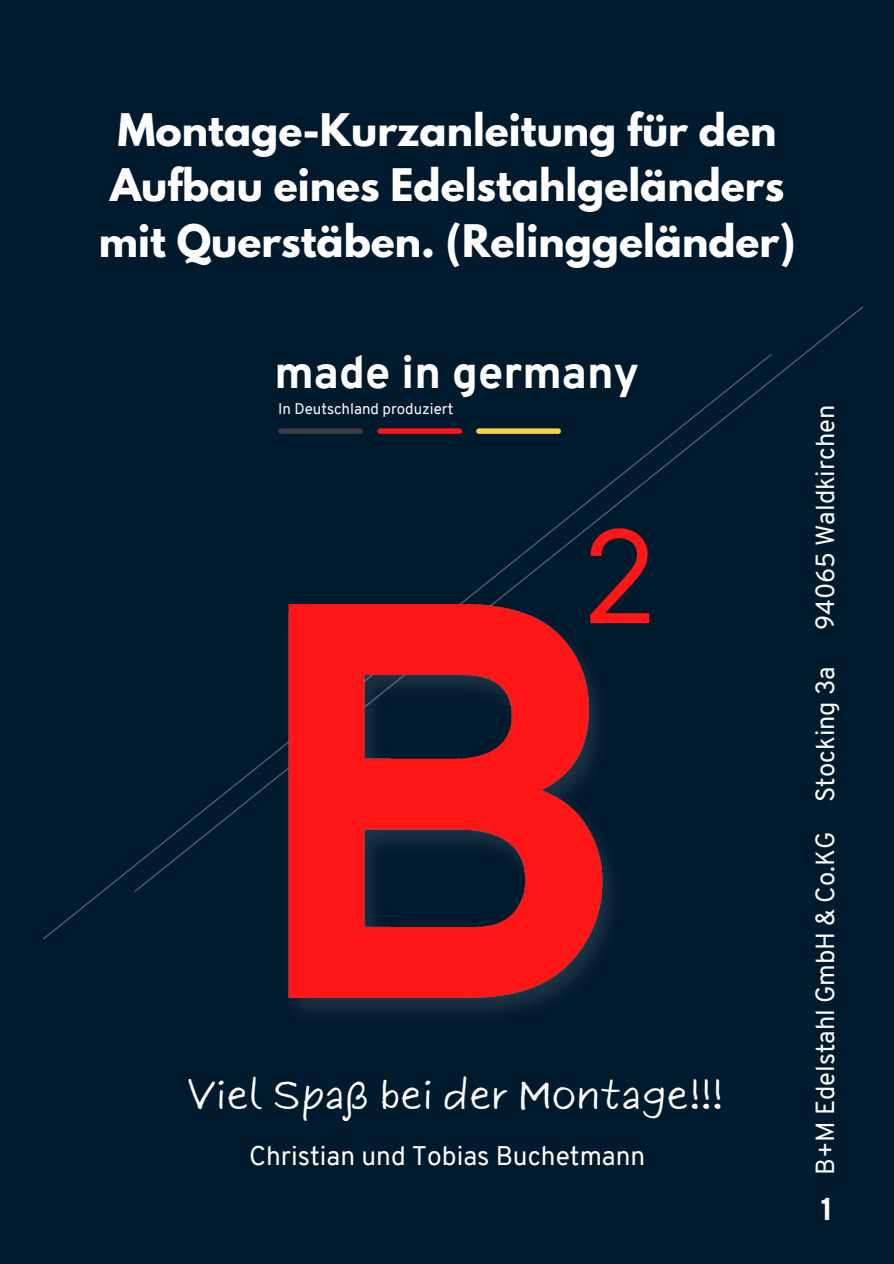
<style>
.page{position:relative;width:894px;height:1264px;background:#fff}
.page>*{position:absolute;margin:0;border:0;box-sizing:border-box;transform-origin:0 0}
.t1{font:128.7px "Inter";color:#ff1616}
.t2{font:800 45px "Overpass";color:#fff}
.t3{font:700 39.75px/55.2px "League Spartan";color:#fff;text-align:center}
.t4{font:39.15px "Six Hands Marker";color:#fff}
.t5{font:800 30.75px "Overpass";color:#fff}
.t6{font:26.25px "Overpass";color:#fff}
.t7{font:25.5px "Overpass";color:#fff}
.t8{font:15px "Overpass";color:#fff}
</style>
<div class="page">
<div style="left:0;top:0;width:893px;height:1263px;background:#001a2d"></div>
<svg style="left:134px;top:306px;width:729px;height:586px"></svg>
<img style="left:228px;top:564px;width:435px;height:448px">
<div style="left:280px;top:428px;width:80px;height:6px;background:#403a40"></div>
<div style="left:380px;top:428px;width:79px;height:6px;background:#ff1616"></div>
<div style="left:478px;top:428px;width:80px;height:6px;background:#f4d24b"></div>
<p class="t3" style="left:99px;top:108px;width:697px">Montage-Kurzanleitung für den<br>Aufbau eines Edelstahlgeländers mit Querstäben. (Relinggeländer)</p>
<p class="t2" style="left:274px;top:354px;width:366px">made in germany</p>
<p class="t8" style="left:278px;top:402px;width:177px">In Deutschland produziert</p>
<p class="t1" style="left:580px;top:499px;width:79px">2</p>
<p class="t4" style="left:187px;top:1062px;width:537px">Viel Spaß bei der Montage!!!</p>
<p class="t6" style="left:249px;top:1145px;width:397px">Christian und Tobias Buchetmann</p>
<p class="t7" style="left:814px;top:630px;width:227px;rotate:-90deg">94065 Waldkirchen</p>
<p class="t7" style="left:814px;top:1175px;width:510px;rotate:-90deg">B+M Edelstahl GmbH &amp; Co.KG Stocking 3a</p>
<p class="t5" style="left:820px;top:1196px;width:14px">1</p>
</div>
